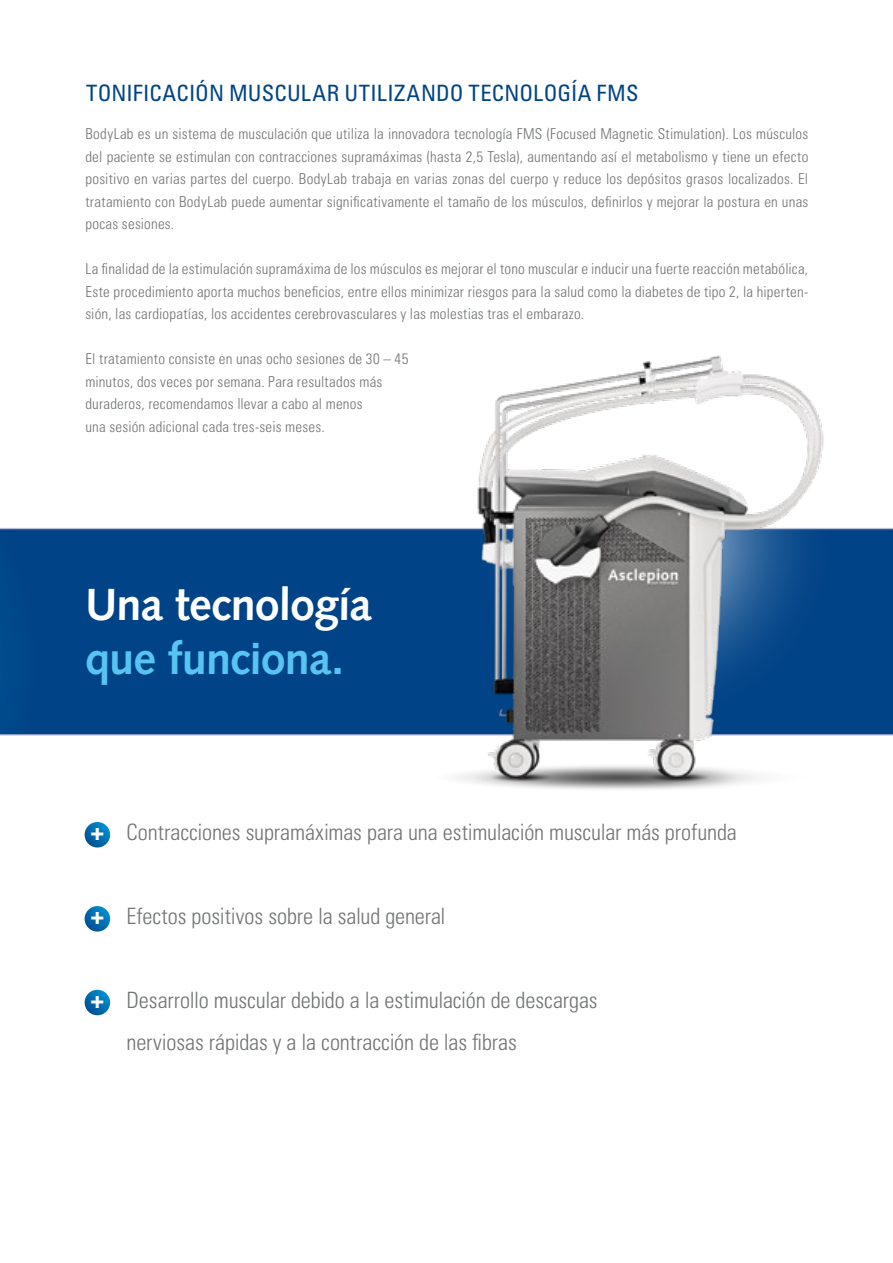
<style>
.page{position:relative;width:893px;height:1263px;background:#fff}
.page>*{position:absolute;margin:0;border:0;box-sizing:border-box;transform-origin:0 0}
.t1{font:700 45px "Syntax LT Std";letter-spacing:-.02em;color:#fff}
.t2{font:700 45px "Syntax LT Std";letter-spacing:-.02em;color:#57c4f1}
.t3{font:300 condensed 22.5px/42px "Univers LT Pro";letter-spacing:-.005em;color:#727474}
.t4{font:condensed 22.5px "Univers LT Pro";letter-spacing:.005em;color:#004484}
.t5{font:300 condensed 15px/22.5px "Univers LT Pro";letter-spacing:.015em;color:#727474;text-align:justify}
.s1{font-family:"Univers LT Pro 65";font-weight:700;font-stretch:normal;color:#fff}
</style>
<div class="page">
<img style="left:0;top:528px;width:893px;height:488px">
<svg style="left:85px;top:990px;width:25px;height:25px"></svg>
<svg style="left:85px;top:906px;width:25px;height:25px"></svg>
<svg style="left:85px;top:822px;width:25px;height:25px"></svg>
<img style="left:358px;top:355px;width:514px;height:552px">
<h2 class="t4" style="left:86px;top:79px;width:554px">TONIFICACIÓN MUSCULAR UTILIZANDO TECNOLOGÍA FMS</h2>
<p class="t5" style="left:85px;top:122px;width:724px">BodyLab es un sistema de musculación que utiliza la innovadora tecnología FMS (Focused Magnetic Stimulation). Los músculos del paciente se estimulan con contracciones supramáximas (hasta 2,5 Tesla), aumentando así el metabolismo y tiene un efecto positivo en varias partes del cuerpo. BodyLab trabaja en varias zonas del cuerpo y reduce los depósitos grasos localizados. El tratamiento con BodyLab puede aumentar significativamente el tamaño de los músculos, definirlos y mejorar la postura en unas pocas sesiones.</p>
<p class="t5" style="left:85px;top:257px;width:724px">La finalidad de la estimulación supramáxima de los músculos es mejorar el tono muscular e inducir una fuerte reacción metabólica, Este procedimiento aporta muchos beneficios, entre ellos minimizar riesgos para la salud como la diabetes de tipo 2, la hiperten&shy;sión, las cardiopatías, los accidentes cerebrovasculares y las molestias tras el embarazo.</p>
<p class="t5" style="left:85px;top:347px;width:324px;text-align:left">El tratamiento consiste en unas ocho sesiones de 30 – 45 minutos, dos veces por semana. Para resultados más duraderos, recomendamos llevar a cabo al menos<br>una sesión adicional cada tres-seis meses.</p>
<h1 class="t1" style="left:85px;top:579px;width:288px">Una tecnología</h1>
<h1 class="t2" style="left:85px;top:633px;width:260px">que funciona.</h1>
<h2 class="t3" style="left:91px;top:810px;width:648px"><span class="s1">+</span> Contracciones supramáximas para una estimulación muscular más profunda</h2>
<h2 class="t3" style="left:91px;top:894px;width:356px"><span class="s1">+</span> Efectos positivos sobre la salud general</h2>
<h2 class="t3" style="left:91px;top:978px;width:508px"><span class="s1">+</span> Desarrollo muscular debido a la estimulación de descargas <span class="s1">+</span> nerviosas rápidas y a la contracción de las fibras</h2>
</div>
